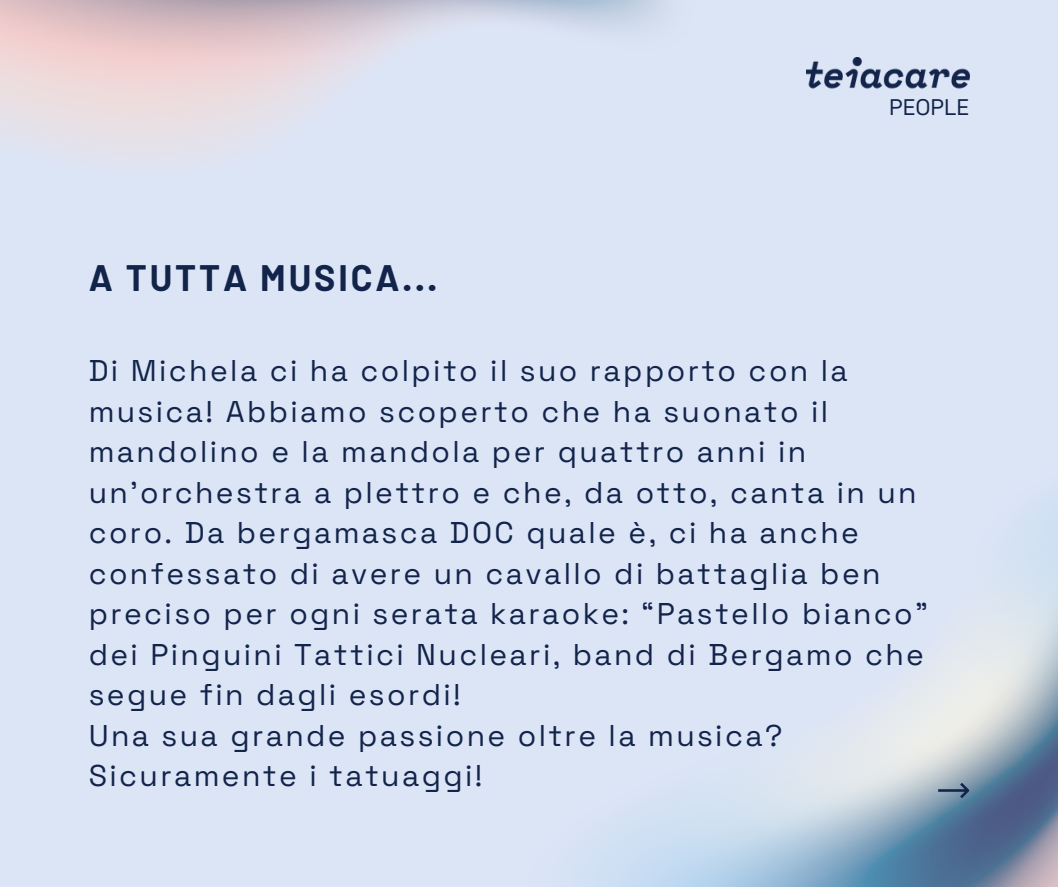
<style>
.page{position:relative;width:1058px;height:887px;background:#fff}
.page>*{position:absolute;margin:0;border:0;box-sizing:border-box;transform-origin:0 0}
.t1{font:700 36px "Barlow";letter-spacing:.08em;color:#13244b}
.t2{font:30px/40.5px "Space Grotesk";letter-spacing:.08em;color:#13244b}
.t3{font:22.65px "Space Grotesk";color:#13244b}
</style>
<div class="page">
<div style="left:0;top:0;width:1058px;height:886px;background:#dce5f6"></div>
<img style="left:0;top:0;width:664px;height:151px">
<img style="left:590px;top:505px;width:468px;height:381px">
<img style="left:806px;top:57px;width:163px;height:32px">
<svg style="left:938px;top:782px;width:31px;height:16px"></svg>
<p class="t1" style="left:89px;top:255px;width:350px">A TUTTA MUSICA...</p>
<p class="t3" style="left:889px;top:92px;width:81px">PEOPLE</p>
<p class="t2" style="left:89px;top:350px;width:840px">Di Michela ci ha colpito il suo rapporto con la musica! Abbiamo scoperto che ha suonato il mandolino e la mandola per quattro anni in un’orchestra a plettro e che, da otto, canta in un coro. Da bergamasca DOC quale è, ci ha anche confessato di avere un cavallo di battaglia ben preciso per ogni serata karaoke: “Pastello bianco” dei Pinguini Tattici Nucleari, band di Bergamo che segue fin dagli esordi!</p>
<p class="t2" style="left:89px;top:715px;width:695px">Una sua grande passione oltre la musica?<br>Sicuramente i tatuaggi!</p>
</div>
